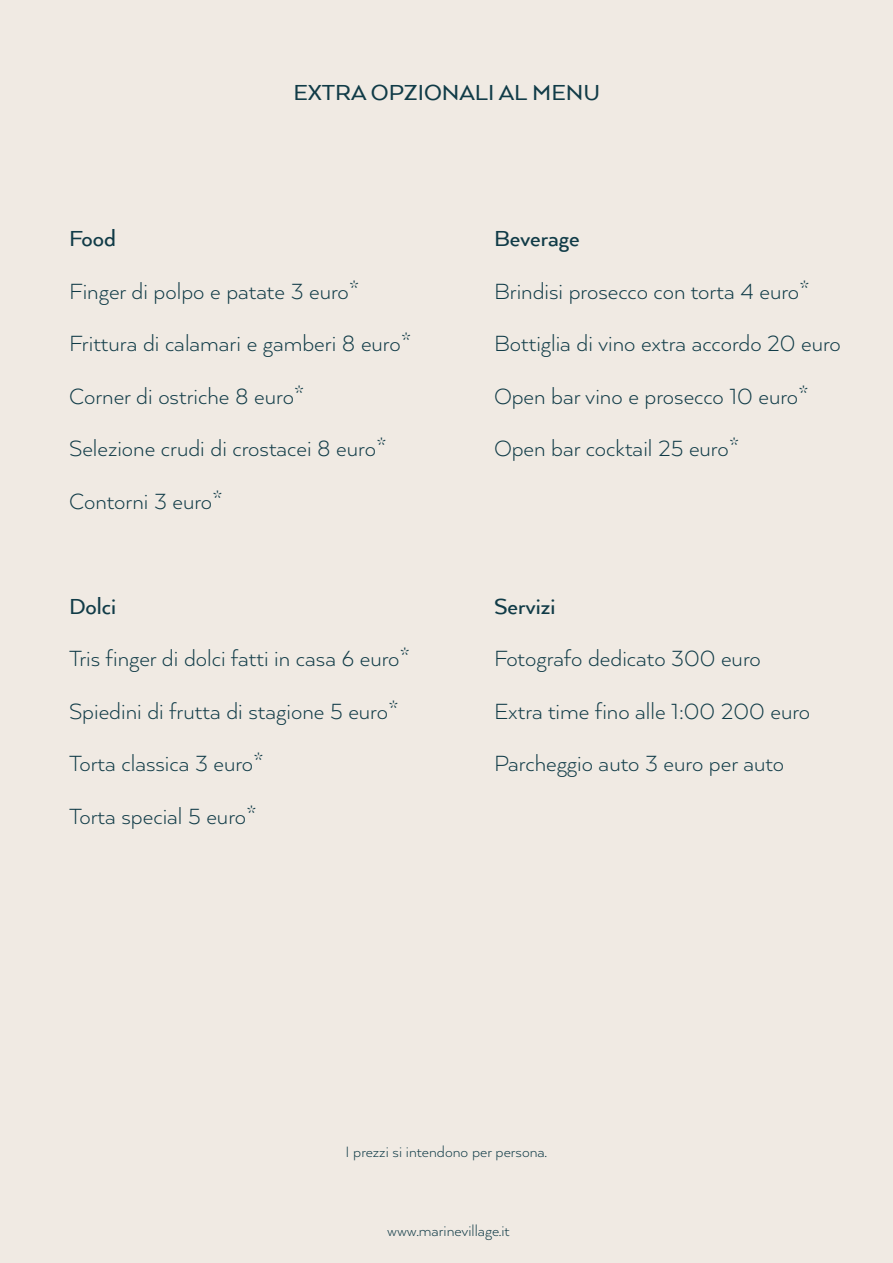
<style>
.page{position:relative;width:893px;height:1263px;background:#f0eae3}
.page>*{position:absolute;margin:0;border:0;box-sizing:border-box;transform-origin:0 0}
.t1{font:300 25.35px/52.5px "Arquitecta";color:#103b47}
.t2{font:500 25.35px "Arquitecta W04";color:#103b47}
.t3{font:300 17.25px "Arquitecta";color:#103b47}
</style>
<div class="page">
<p class="t2" style="left:293px;top:77px;width:308px">EXTRA OPZIONALI AL MENU</p>
<p class="t2" style="left:69px;top:223px;width:48px">Food</p>
<p class="t1" style="left:69px;top:264px;width:344px">Finger di polpo e patate 3 euro*<br>Frittura di calamari e gamberi 8 euro*<br>Corner di ostriche 8 euro*<br>Selezione crudi di crostacei 8 euro*<br>Contorni 3 euro*</p>
<p class="t2" style="left:69px;top:590px;width:48px">Dolci</p>
<p class="t1" style="left:69px;top:632px;width:343px">Tris finger di dolci fatti in casa 6 euro*<br>Spiedini di frutta di stagione 5 euro*<br>Torta classica 3 euro*<br>Torta special 5 euro*</p>
<p class="t2" style="left:494px;top:223px;width:87px">Beverage</p>
<p class="t1" style="left:494px;top:264px;width:348px">Brindisi prosecco con torta 4 euro* Bottiglia di vino extra accordo 20 euro Open bar vino e prosecco 10 euro* Open bar cocktail 25 euro*</p>
<p class="t2" style="left:494px;top:590px;width:63px">Servizi</p>
<p class="t1" style="left:494px;top:632px;width:318px">Fotografo dedicato 300 euro<br>Extra time fino alle 1:00 200 euro<br>Parcheggio auto 3 euro per auto</p>
<p class="t3" style="left:345px;top:1141px;width:203px">I prezzi si intendono per persona.</p>
<p class="t3" style="left:387px;top:1220px;width:124px">www.marinevillage.it</p>
</div>
